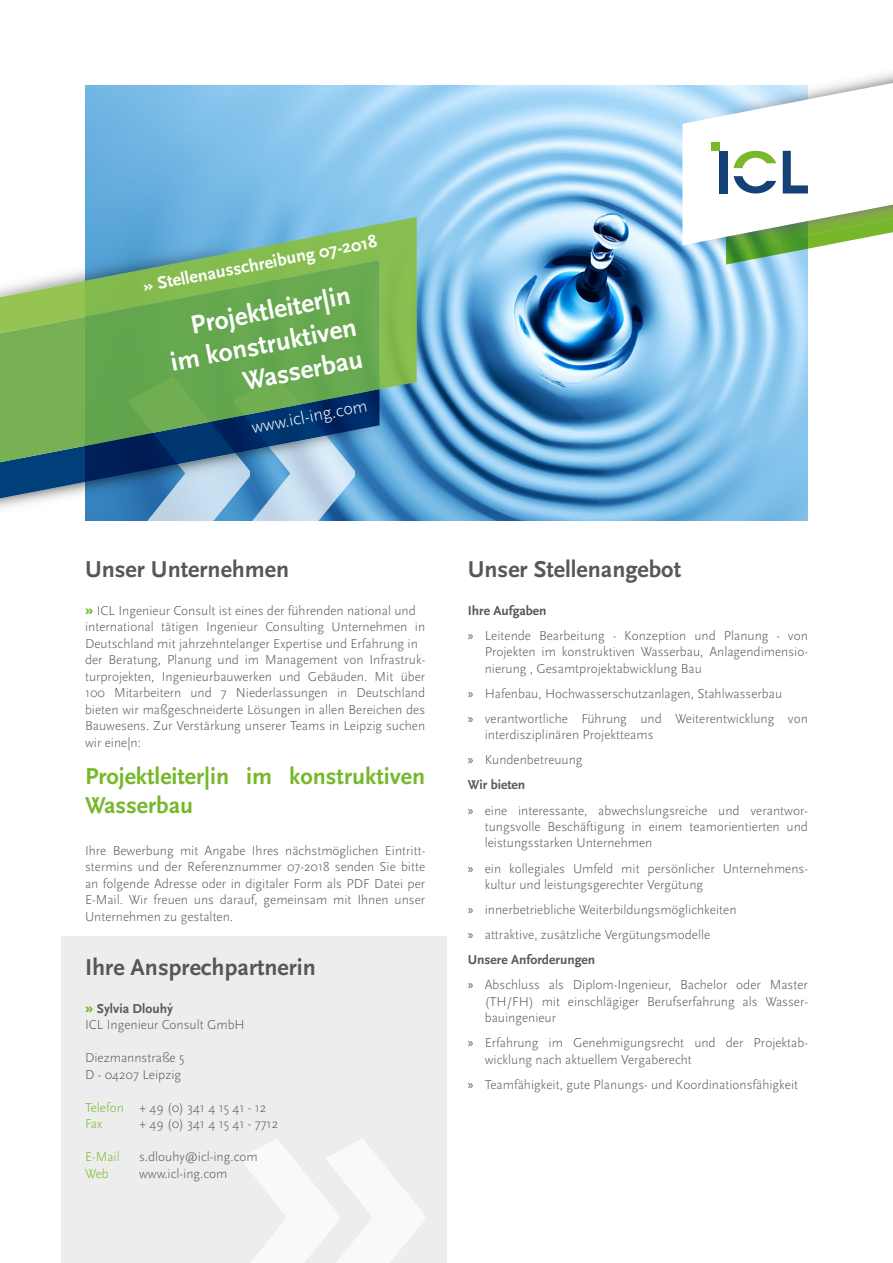
<style>
.page{position:relative;width:893px;height:1263px;background:#fff}
.page>*{position:absolute;margin:0;border:0;box-sizing:border-box;transform-origin:0 0}
.t1{font:700 27px/32.4px "Scala Sans";color:#fff;text-align:right}
.t2{font:700 24px "Scala Sans";color:#575756}
.t3{font:700 24px/28.8px "Scala Sans";color:#76b82a}
.t4{font:700 18px "Scala Sans";color:#fff}
.t5{font:300 18px "Scala Sans";color:#fff}
.t6{font:300 13.5px/16.5px "Scala Sans";color:#575756}
.t7{font:300 13.5px "Scala Sans";color:#76b82a}
.s1{font-family:"Open Sans";font-weight:700;color:#76b82a}
.s2{font-weight:700}
.s3{color:#76b82a}
.s4{color:#7ab929}
.s5{font-family:"Myriad Pro";font-weight:400}
</style>
<div class="page">
<div style="left:61px;top:936px;width:385px;height:327px;background:#ededed"></div>
<img style="left:85px;top:85px;width:723px;height:436px">
<svg style="left:240px;top:1139px;width:185px;height:124px"></svg>
<svg style="left:85px;top:516px;width:294px;height:5px"></svg>
<svg style="left:85px;top:217px;width:332px;height:172px;background:#78b693"></svg>
<img style="left:85px;top:251px;width:153px;height:9px">
<svg style="left:0;top:260px;width:379px;height:165px;background:#6ea85a"></svg>
<img style="left:0;top:425px;width:384px;height:91px">
<svg style="left:682px;top:73px;width:211px;height:191px"></svg>
<h3 class="t4" style="left:142px;top:277px;width:239px;rotate:-11deg">» Stellenausschreibung 07-2018</h3>
<h1 class="t1" style="left:162px;top:316px;width:190px;rotate:-11deg">Projektleiter|in im konstruktiven<br>Wasserbau</h1>
<h3 class="t5" style="left:250px;top:418px;width:119px;rotate:-11deg">www.icl-ing.com</h3>
<h2 class="t2" style="left:85px;top:556px;width:206px">Unser Unternehmen</h2>
<p class="t6" style="left:85px;top:602px;width:342px"><span class="s1">»</span> ICL Ingenieur Consult ist eines der führenden national und international tätigen Ingenieur Consulting Unternehmen in Deutschland mit jahrzehntelanger Expertise und Erfahrung in der Beratung, Planung und im Management von Infrastruk&shy;turprojekten, Ingenieurbauwerken und Gebäuden. Mit über 100 Mitarbeitern und 7 Niederlassungen in Deutschland bieten wir maßgeschneiderte Lösungen in allen Bereichen des Bauwesens. Zur Verstärkung unserer Teams in Leipzig suchen wir eine|n:</p>
<h2 class="t3" style="left:85px;top:763px;width:342px">Projektleiter|in im konstruktiven<br>Wasserbau</h2>
<p class="t6" style="left:85px;top:842px;width:342px;text-align:justify">Ihre Bewerbung mit Angabe Ihres nächstmöglichen Eintritt&shy;stermins und der Referenznummer 07-2018 senden Sie bitte an folgende Adresse oder in digitaler Form als PDF Datei per E-Mail. Wir freuen uns darauf, gemeinsam mit Ihnen unser Unternehmen zu gestalten.</p>
<h2 class="t2" style="left:85px;top:954px;width:232px">Ihre Ansprechpartnerin</h2>
<p class="t6" style="left:85px;top:1000px;width:161px"><span class="s1">»</span> <span class="s2">Sylvia Dlouhy<br></span>ICL Ingenieur Consult GmbH</p>
<p class="t6" style="left:85px;top:1050px;width:101px">Diezmannstraße 5<br>D - 04207 Leipzig</p>
<p class="t6" style="left:85px;top:1099px;width:183px"><span class="s3">Telefon</span> + 49 (0) 341 4 15 41 - 12<br><span class="s4">Fax</span></p>
<p class="t6" style="left:139px;top:1116px;width:141px">+ 49 (0) 341 4 15 41 - 7712</p>
<p class="t7" style="left:85px;top:1149px;width:36px">E-Mail</p>
<p class="t6" style="left:139px;top:1149px;width:120px">s.dlouhy@icl-ing.com</p>
<p class="t7" style="left:85px;top:1166px;width:25px">Web</p>
<p class="t6" style="left:139px;top:1165px;width:90px">www.icl-ing.com</p>
<h2 class="t2" style="left:468px;top:556px;width:215px">Unser Stellenangebot</h2>
<p class="t6" style="left:468px;top:598px;width:342px;line-height:25px"><span class="s2">Ihre Aufgaben<br></span><span class="s5">»</span> Leitende Bearbeitung - Konzeption und Planung - von</p>
<p class="t6" style="left:485px;top:644px;width:325px">Projekten im konstruktiven Wasserbau, Anlagendimensio&shy;nierung , Gesamtprojektabwicklung Bau</p>
<p class="t6" style="left:468px;top:681px;width:342px;line-height:25px"><span class="s5">»</span> Hafenbau, Hochwasserschutzanlagen, Stahlwasserbau<br><span class="s5">»</span> verantwortliche Führung und Weiterentwicklung von</p>
<p class="t6" style="left:468px;top:723px;width:342px;line-height:25px;text-indent:17px">interdisziplinären Projektteams<br><span class="s5">»</span> Kundenbetreuung<br><span class="s2">Wir bieten<br></span><span class="s5">»</span> eine interessante, abwechslungsreiche und verantwor-</p>
<p class="t6" style="left:485px;top:818px;width:325px">tungsvolle Beschäftigung in einem teamorientierten und leistungsstarken Unternehmen</p>
<p class="t6" style="left:485px;top:860px;width:325px;text-indent:-17px"><span class="s5">»</span> ein kollegiales Umfeld mit persönlicher Unternehmens&shy;kultur und leistungsgerechter Vergütung</p>
<p class="t6" style="left:468px;top:897px;width:342px;line-height:25px"><span class="s5">»</span> innerbetriebliche Weiterbildungsmöglichkeiten<br><span class="s5">»</span> attraktive, zusätzliche Vergütungsmodelle<br><span class="s2">Unsere Anforderungen<br></span><span class="s5">»</span> Abschluss als Diplom-Ingenieur, Bachelor oder Master</p>
<p class="t6" style="left:485px;top:993px;width:325px">(TH/FH) mit einschlägiger Berufserfahrung als Wasser&shy;bauingenieur</p>
<p class="t6" style="left:485px;top:1034px;width:325px;text-indent:-17px"><span class="s5">»</span> Erfahrung im Genehmigungsrecht und der Projektab&shy;wicklung nach aktuellem Vergaberecht</p>
<p class="t6" style="left:468px;top:1076px;width:332px"><span class="s5">»</span> Teamfähigkeit, gute Planungs- und Koordinationsfähigkeit</p>
</div>
